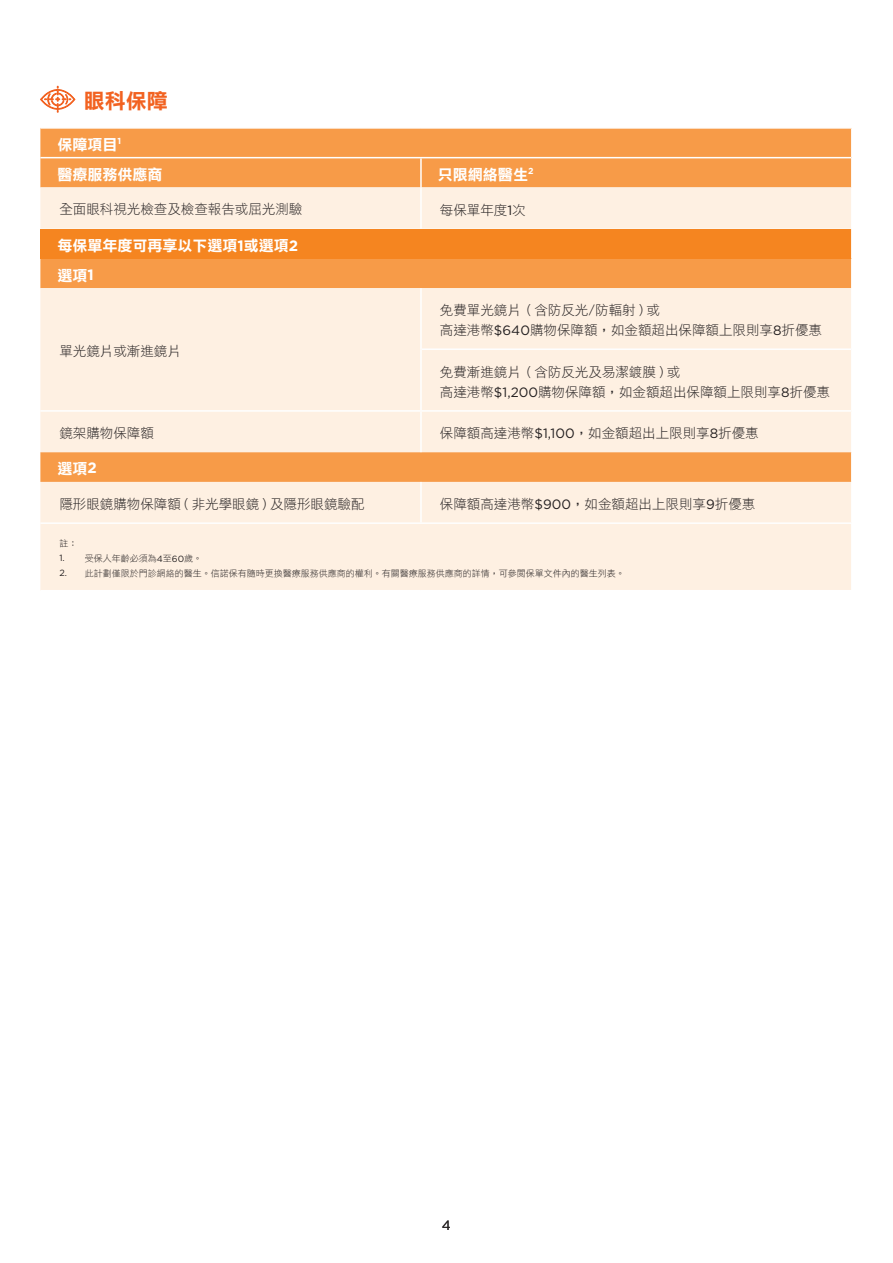
<style>
.page{position:relative;width:893px;height:1263px;background:#fff}
.page>*{position:absolute;margin:0;border:0;box-sizing:border-box;transform-origin:0 0}
.t1{font:21px "DF Li Hei Bd WIN BF";color:#f26221}
.t2{font:15px/29.4px "DF Li Hei Bd WIN BF";color:#fff}
.t3{font:13.5px/20.4px "DF Li Hei Lt WIN BF";color:#231f20}
.t4{font:13.5px "Gotham";color:#231f20}
.t5{font:9px "DF Li Hei Lt WIN BF";color:#231f20}
.s1{font-family:"Gotham"}
.s2{font-family:"Gotham";font-weight:700}
</style>
<div class="page">
<div style="left:40px;top:129px;width:811px;height:58px;background:#f79b48"></div>
<svg style="left:40px;top:187px;width:811px;height:403px;background:#fce2c9"></svg>
<div style="left:40px;top:229px;width:812px;height:29px;background:#f58520"></div>
<hr style="left:420px;top:158px;width:2px;height:29px;background:#fff">
<hr style="left:421px;top:157px;width:430px;height:1px;background:#fff">
<hr style="left:422px;top:348px;width:429px;height:2px;background:#fff">
<hr style="left:40px;top:157px;width:381px;height:1px;background:#fff">
<hr style="left:40px;top:410px;width:381px;height:2px;background:#fff">
<hr style="left:421px;top:410px;width:432px;height:2px;background:#fff">
<hr style="left:40px;top:522px;width:381px;height:2px;background:#fff">
<hr style="left:421px;top:522px;width:432px;height:2px;background:#fff">
<hr style="left:420px;top:187px;width:2px;height:42px;background:#fff">
<hr style="left:851px;top:229px;width:2px;height:29px;background:#fff">
<hr style="left:420px;top:288px;width:2px;height:61px;background:#fff">
<hr style="left:420px;top:349px;width:2px;height:61px;background:#fff">
<hr style="left:420px;top:412px;width:2px;height:40px;background:#fff">
<hr style="left:420px;top:482px;width:2px;height:40px;background:#fff">
<svg style="left:40px;top:86px;width:36px;height:27px"></svg>
<h1 class="t1" style="left:84px;top:90px;width:85px">眼科保障</h1>
<p class="t2" style="left:57px;top:130px;width:106px">保障項目<sup>1<br></sup>醫療服務供應商</p>
<p class="t2" style="left:438px;top:160px;width:97px">只限網絡醫生<sup>2</sup></p>
<p class="t3" style="left:59px;top:199px;width:245px">全面眼科視光檢查及檢查報告或屈光測驗</p>
<p class="t3" style="left:440px;top:199px;width:87px">每保單年度<span class="s1">1</span>次</p>
<p class="t2" style="left:57px;top:231px;width:242px">每保單年度可再享以下選項<span class="s2">1</span>或選項<span class="s2">2</span>選項<span class="s2">1</span></p>
<p class="t3" style="left:59px;top:341px;width:123px">單光鏡片或漸進鏡片</p>
<p class="t3" style="left:440px;top:300px;width:384px">免費單光鏡片（含防反光/防輻射）或<br>高達港幣<span class="s1">$640</span>購物保障額，如金額超出保障額上限則享<span class="s1">8</span>折優惠</p>
<p class="t3" style="left:440px;top:361px;width:392px">免費漸進鏡片（含防反光及易潔鍍膜）或<br>高達港幣<span class="s1">$1,200</span>購物保障額，如金額超出保障額上限則享<span class="s1">8</span>折優惠</p>
<p class="t3" style="left:59px;top:423px;width:96px">鏡架購物保障額</p>
<p class="t3" style="left:440px;top:423px;width:320px">保障額高達港幣<span class="s1">$1,100</span>，如金額超出上限則享<span class="s1">8</span>折優惠</p>
<p class="t2" style="left:57px;top:454px;width:41px">選項<span class="s2">2</span></p>
<p class="t3" style="left:59px;top:494px;width:307px">隱形眼鏡購物保障額（非光學眼鏡）及隱形眼鏡驗配</p>
<p class="t3" style="left:440px;top:494px;width:317px">保障額高達港幣<span class="s1">$900</span>，如金額超出上限則享<span class="s1">9</span>折優惠</p>
<p class="t5" style="left:59px;top:538px;width:19px">註：</p>
<p class="t5" style="left:59px;top:553px;width:144px"><span class="s1">1.</span> 受保人年齡必須為<span class="s1">4</span>至<span class="s1">60</span>歲。</p>
<p class="t5" style="left:59px;top:569px;width:567px"><span class="s1">2.</span> 此計劃僅限於門診網絡的醫生。信諾保有隨時更換醫療服務供應商的權利。有關醫療服務供應商的詳情，可參閱保單文件內的醫生列表。</p>
<p class="t4" style="left:442px;top:1217px;width:11px">4</p>
</div>
